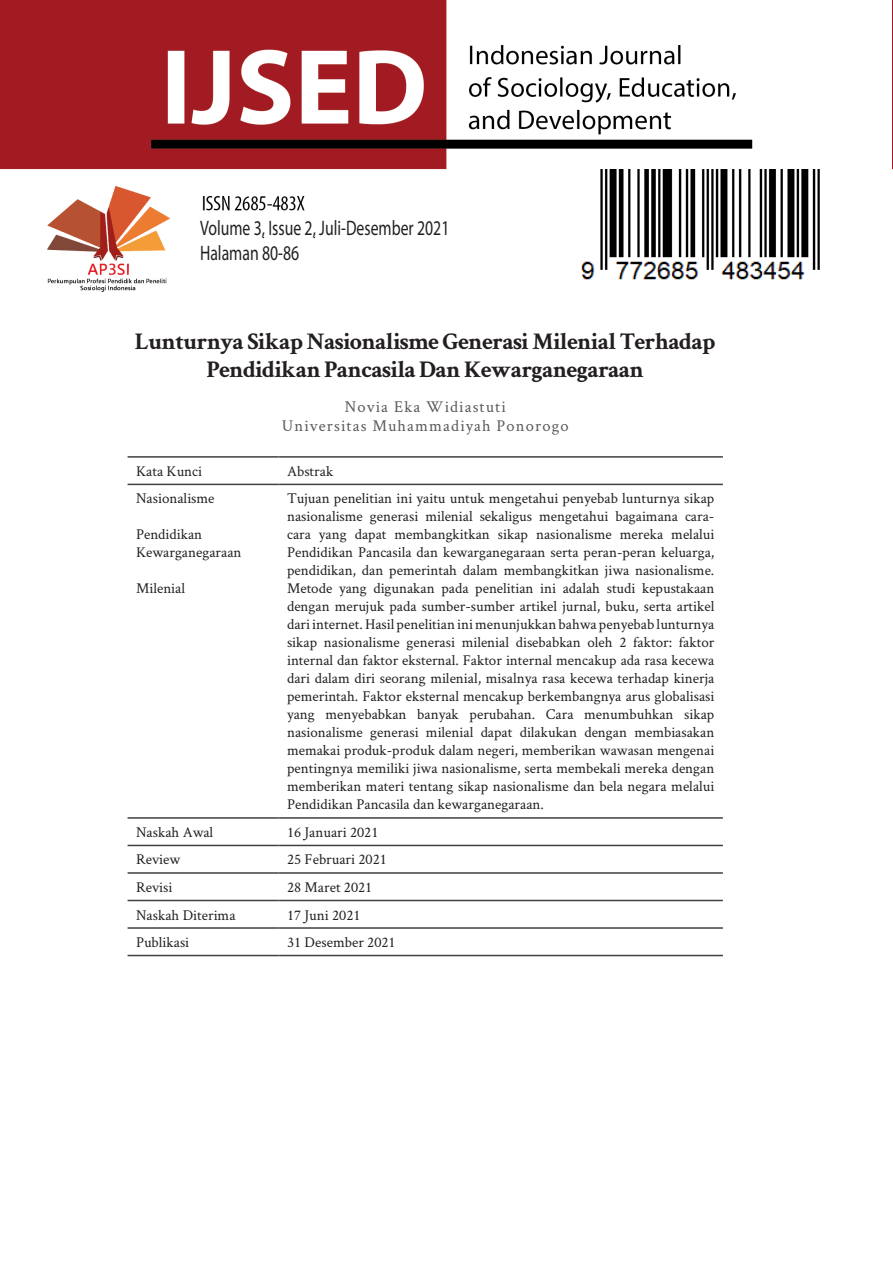
<style>
.page{position:relative;width:893px;height:1263px;background:#fff}
.page>*{position:absolute;margin:0;border:0;box-sizing:border-box;transform-origin:0 0}
.Title_English{font:700 24px/28.8px "Crimson Text";letter-spacing:-.03em;color:#231f20;text-align:center}
.t1{font:21px "Myriad Pro";color:#231f20;scale:.75 1}
.Subtitle{font:16.5px/18.1px "Crimson Text";letter-spacing:.07em;color:#5a5a5a;text-align:center}
.Abstrak{font:15px/18px "Crimson Text";color:#231f20}
</style>
<div class="page">
<hr style="left:128px;top:484px;width:151px;height:1px;background:#404040">
<hr style="left:279px;top:484px;width:444px;height:1px;background:#404040">
<hr style="left:128px;top:817px;width:151px;height:2px;background:#404040">
<hr style="left:279px;top:817px;width:444px;height:2px;background:#404040">
<hr style="left:128px;top:845px;width:151px;height:1px;background:#404040">
<hr style="left:279px;top:845px;width:444px;height:1px;background:#404040">
<hr style="left:128px;top:872px;width:151px;height:2px;background:#404040">
<hr style="left:279px;top:872px;width:444px;height:2px;background:#404040">
<hr style="left:128px;top:900px;width:151px;height:1px;background:#404040">
<hr style="left:279px;top:900px;width:444px;height:1px;background:#404040">
<hr style="left:128px;top:927px;width:151px;height:2px;background:#404040">
<hr style="left:279px;top:927px;width:444px;height:2px;background:#404040">
<hr style="left:128px;top:456px;width:151px;height:2px;background:#404040">
<hr style="left:279px;top:456px;width:444px;height:2px;background:#404040">
<hr style="left:128px;top:955px;width:151px;height:1px;background:#404040">
<hr style="left:279px;top:955px;width:444px;height:1px;background:#404040">
<img style="left:0;top:0;width:893px;height:292px">
<img style="left:576px;top:169px;width:259px;height:115px">
<div style="left:200px;top:219px;width:297px;height:18px;background:#fff"></div>
<p class="t1" style="left:200px;top:215px;width:334px">Volume 3, Issue 2, Juli-Desember 2021</p>
<p class="t1" style="left:200px;top:240px;width:134px">Halaman 80-86</p>
<p class="Title_English" style="left:135px;top:326px;width:582px">Lunturnya Sikap Nasionalisme Generasi Milenial Terhadap<br>Pendidikan Pancasila Dan Kewarganegaraan</p>
<p class="Subtitle" style="left:282px;top:397px;width:288px">Novia Eka Widiastuti<br>Universitas Muhammadiyah Ponorogo</p>
<p class="Abstrak" style="left:136px;top:461px;width:68px">Kata Kunci</p>
<p class="Abstrak" style="left:287px;top:461px;width:48px">Abstrak</p>
<p class="Abstrak" style="left:136px;top:489px;width:80px">Nasionalisme</p>
<p class="Abstrak" style="left:136px;top:525px;width:107px">Pendidikan<br>Kewarganegaraan</p>
<p class="Abstrak" style="left:136px;top:579px;width:51px">Milenial</p>
<p class="Abstrak" style="left:287px;top:489px;width:429px;text-align:justify">Tujuan penelitian ini yaitu untuk mengetahui penyebab lunturnya sikap nasionalisme generasi milenial sekaligus mengetahui bagaimana cara&shy;cara yang dapat membangkitkan sikap nasionalisme mereka melalui Pendidikan Pancasila dan kewarganegaraan serta peran-peran keluarga, pendidikan, dan pemerintah dalam membangkitkan jiwa nasionalisme.<br>Metode yang digunakan pada penelitian ini adalah studi kepustakaan dengan merujuk pada sumber-sumber artikel jurnal, buku, serta artikel dari internet. Hasil penelitian ini menunjukkan bahwa penyebab lunturnya sikap nasionalisme generasi milenial disebabkan oleh 2 faktor: faktor internal dan faktor eksternal. Faktor internal mencakup ada rasa kecewa dari dalam diri seorang milenial, misalnya rasa kecewa terhadap kinerja pemerintah. Faktor eksternal mencakup berkembangnya arus globalisasi yang menyebabkan banyak perubahan. Cara menumbuhkan sikap nasionalisme generasi milenial dapat dilakukan dengan membiasakan memakai produk-produk dalam negeri, memberikan wawasan mengenai pentingnya memiliki jiwa nasionalisme, serta membekali mereka dengan memberikan materi tentang sikap nasionalisme dan bela negara melalui Pendidikan Pancasila dan kewarganegaraan.</p>
<p class="Abstrak" style="left:136px;top:823px;width:79px">Naskah Awal</p>
<p class="Abstrak" style="left:287px;top:823px;width:93px">16 Januari 2021</p>
<p class="Abstrak" style="left:136px;top:850px;width:46px">Review</p>
<p class="Abstrak" style="left:287px;top:850px;width:101px">25 Februari 2021</p>
<p class="Abstrak" style="left:136px;top:878px;width:38px">Revisi</p>
<p class="Abstrak" style="left:287px;top:878px;width:87px">28 Maret 2021</p>
<p class="Abstrak" style="left:136px;top:905px;width:101px">Naskah Diterima</p>
<p class="Abstrak" style="left:287px;top:905px;width:75px">17 Juni 2021</p>
<p class="Abstrak" style="left:136px;top:933px;width:55px">Publikasi</p>
<p class="Abstrak" style="left:287px;top:933px;width:110px">31 Desember 2021</p>
</div>
